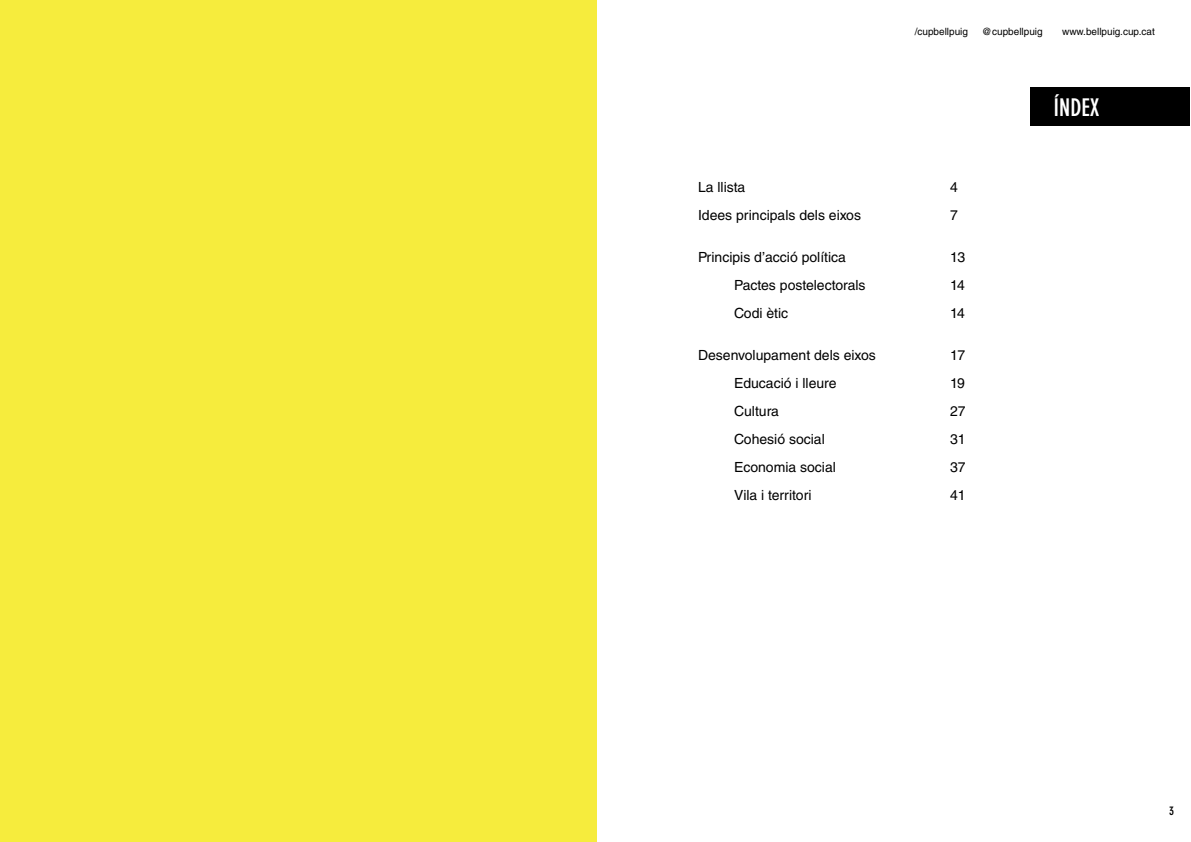
<style>
.page{position:relative;width:1191px;height:842px;background:#fff}
.page>*{position:absolute;margin:0;border:0;box-sizing:border-box;transform-origin:0 0}
.t1{font:700 condensed 24px "DIN Neuzeit Grotesk Std";color:#fff}
.t2{font:14px "Helvetica LT Std";color:#000}
.t3{font:700 condensed 12px "DIN Neuzeit Grotesk Std";color:#000}
.t4{font:10px "Helvetica LT Std";color:#000}
</style>
<div class="page">
<div style="left:1030px;top:87px;width:160px;height:39px;background:#000"></div>
<div style="left:0;top:0;width:596px;height:842px;background:#f6ec3d"></div>
<p class="t4" style="left:914px;top:26px;width:55px">/cupbellpuig</p>
<p class="t4" style="left:982px;top:26px;width:62px">@cupbellpuig</p>
<p class="t4" style="left:1062px;top:26px;width:94px">www.bellpuig.cup.cat</p>
<p class="t2" style="left:698px;top:179px;width:49px">La llista</p>
<p class="t2" style="left:950px;top:179px;width:9px">4</p>
<p class="t2" style="left:698px;top:207px;width:165px">Idees principals dels eixos</p>
<p class="t2" style="left:950px;top:207px;width:9px">7</p>
<p class="t2" style="left:698px;top:249px;width:150px">Principis d’acció política</p>
<p class="t2" style="left:950px;top:249px;width:17px">13</p>
<p class="t2" style="left:734px;top:277px;width:133px">Pactes postelectorals</p>
<p class="t2" style="left:950px;top:277px;width:17px">14</p>
<p class="t2" style="left:734px;top:305px;width:56px">Codi ètic</p>
<p class="t2" style="left:950px;top:305px;width:17px">14</p>
<p class="t2" style="left:698px;top:347px;width:179px">Desenvolupament dels eixos</p>
<p class="t2" style="left:950px;top:347px;width:17px">17</p>
<p class="t2" style="left:734px;top:375px;width:104px">Educació i lleure</p>
<p class="t2" style="left:950px;top:375px;width:17px">19</p>
<p class="t2" style="left:734px;top:403px;width:46px">Cultura</p>
<p class="t2" style="left:950px;top:403px;width:17px">27</p>
<p class="t2" style="left:734px;top:431px;width:92px">Cohesió social</p>
<p class="t2" style="left:950px;top:431px;width:17px">31</p>
<p class="t2" style="left:734px;top:459px;width:103px">Economia social</p>
<p class="t2" style="left:950px;top:459px;width:17px">37</p>
<p class="t2" style="left:734px;top:487px;width:79px">Vila i territori</p>
<p class="t2" style="left:950px;top:487px;width:17px">41</p>
<h1 class="t1" style="left:1053px;top:94px;width:48px">ÍNDEX</h1>
<p class="t3" style="left:1169px;top:804px;width:6px">3</p>
</div>
